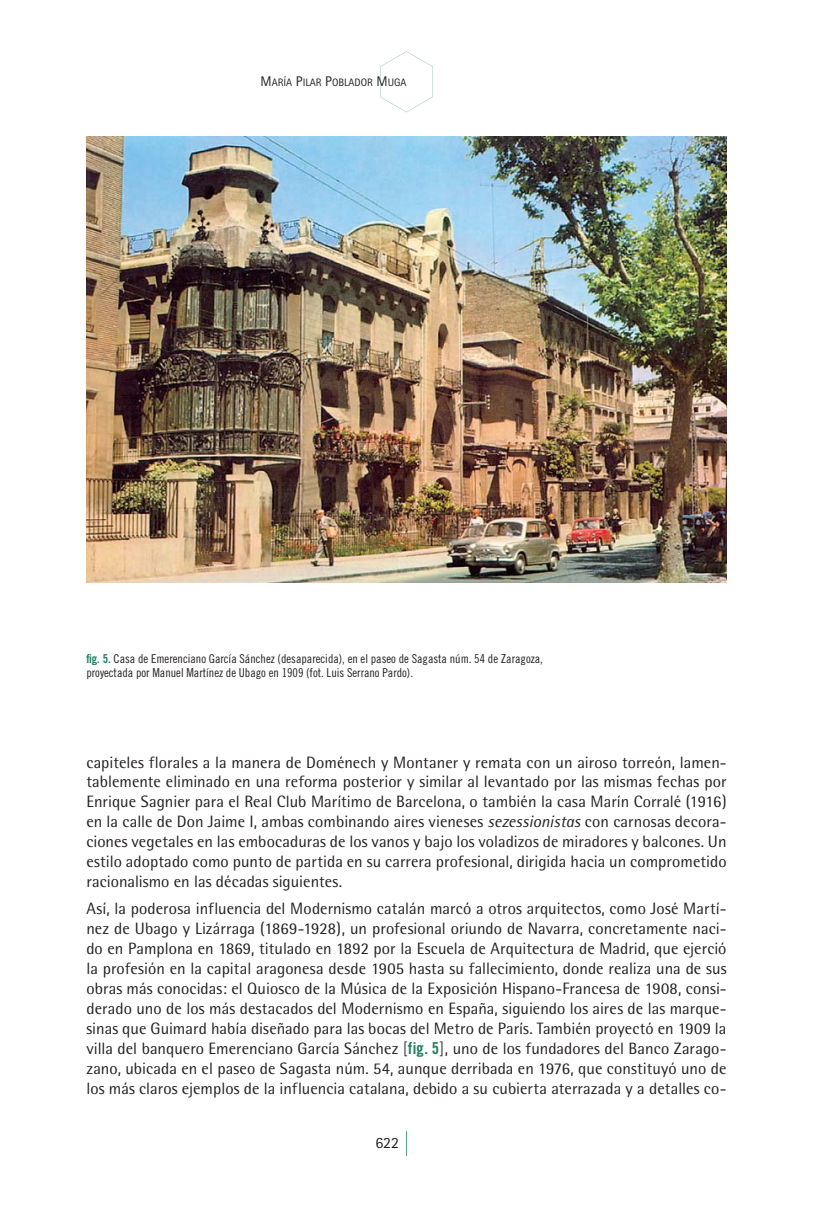
<style>
.page{position:relative;width:818px;height:1230px;background:#fff}
.page>*{position:absolute;margin:0;border:0;box-sizing:border-box;transform-origin:0 0}
.t1{font:16.45px/19.9px "Rotis Semi Sans";color:#231f20;text-align:justify}
.t2{font:15.75px "Rotis Sans Serif";color:#231f20}
.t3{font:12.25px/14px "Trade Gothic Cond Eighteen";color:#231f20}
.t4{font:10.85px "Rotis Sans Serif";color:#231f20}
.s1{font-size:14px}
.s2{font-family:"Trade Gothic Bold Cond Twenty";color:#1f7e62}
.s3{font-style:italic}
.s4{font-weight:300}
</style>
<div class="page">
<svg style="left:380px;top:51px;width:53px;height:61px"></svg>
<svg style="left:406px;top:1131px;width:1px;height:24px"></svg>
<img style="left:86px;top:136px;width:640px;height:446px">
<p class="t4" style="left:260px;top:79px;width:147px"><span class="s1">M</span>ARÍA <span class="s1">P</span>ILAR <span class="s1">P</span>OBLADOR <span class="s1">M</span>UGA</p>
<p class="t3" style="left:86px;top:652px;width:458px"><span class="s2">fig. 5.</span> Casa de Emerenciano García Sánchez (desaparecida), en el paseo de Sagasta núm. 54 de Zaragoza, proyectada por Manuel Martínez de Ubago en 1909 (fot. Luis Serrano Pardo).</p>
<p class="t1" style="left:86px;top:753px;width:641px">capiteles florales a la manera de Doménech y Montaner y remata con un airoso torreón, lamen&shy;tablemente eliminado en una reforma posterior y similar al levantado por las mismas fechas por Enrique Sagnier para el Real Club Marítimo de Barcelona, o también la casa Marín Corralé (1916) en la calle de Don Jaime I, ambas combinando aires vieneses <span class="s3">sezessionistas</span> con carnosas decora&shy;ciones vegetales en las embocaduras de los vanos y bajo los voladizos de miradores y balcones. Un estilo adoptado como punto de partida en su carrera profesional, dirigida hacia un comprometido racionalismo en las décadas siguientes.</p>
<p class="t1" style="left:86px;top:900px;width:641px">Así, la poderosa influencia del Modernismo catalán marcó a otros arquitectos, como José Martí&shy;nez de Ubago y Lizárraga (1869-1928), un profesional oriundo de Navarra, concretamente naci&shy;do en Pamplona en 1869, titulado en 1892 por la Escuela de Arquitectura de Madrid, que ejerció la profesión en la capital aragonesa desde 1905 hasta su fallecimiento, donde realiza una de sus obras más conocidas: el Quiosco de la Música de la Exposición Hispano-Francesa de 1908, consi&shy;derado uno de los más destacados del Modernismo en España, siguiendo los aires de las marque&shy;sinas que Guimard había diseñado para las bocas del Metro de París. También proyectó en 1909 la villa del banquero Emerenciano García Sánchez <span class="s4">[</span><span class="s2">fig. 5</span><span class="s4">]</span>, uno de los fundadores del Banco Zarago&shy;zano, ubicada en el paseo de Sagasta núm. 54, aunque derribada en 1976, que constituyó uno de los más claros ejemplos de la influencia catalana, debido a su cubierta aterrazada y a detalles co-</p>
<p class="t2" style="left:375px;top:1137px;width:25px">622</p>
</div>
